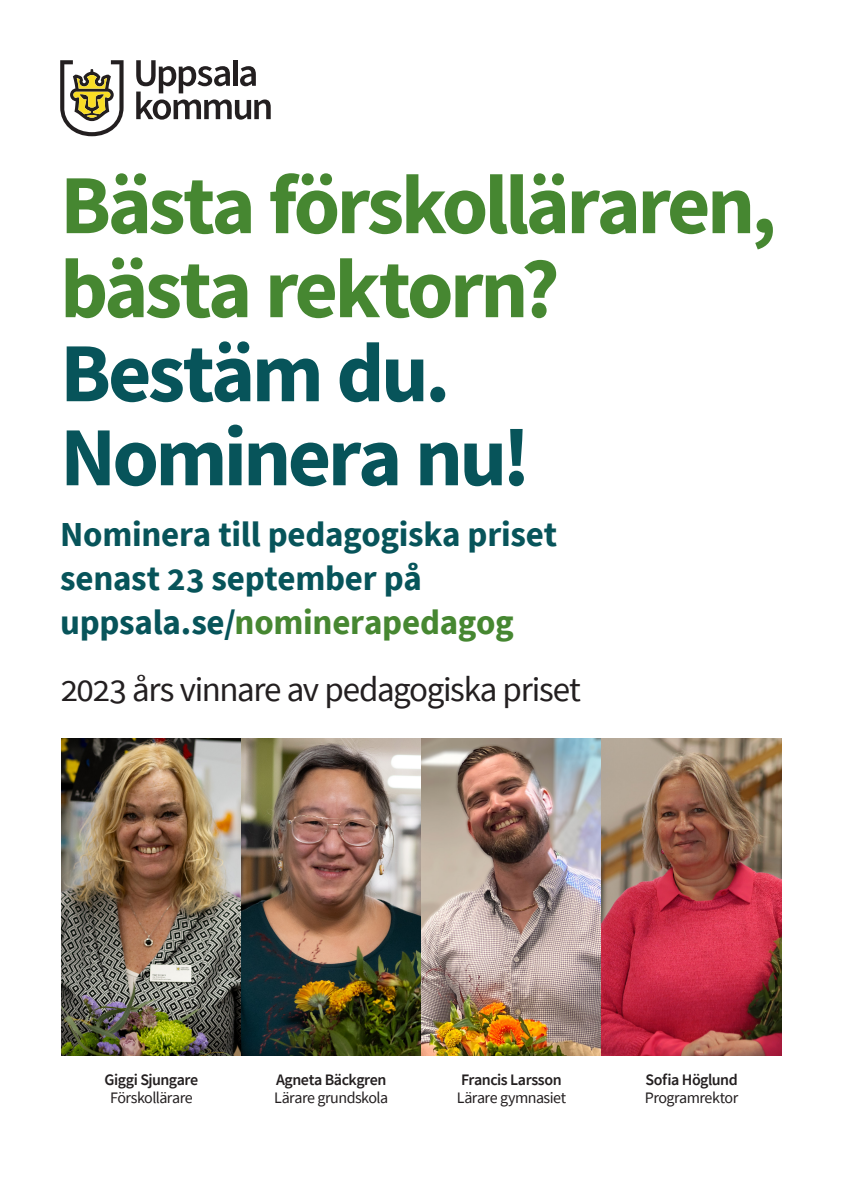
<style>
.page{position:relative;width:842px;height:1191px;background:#fff}
.page>*{position:absolute;margin:0;border:0;box-sizing:border-box;transform-origin:0 0}
.Stort_rubrik{font:700 84px/84px "Source Sans Pro";letter-spacing:-.04em;color:#468731}
.Stort_rubrik-2{font:700 35px/44px "Source Sans Pro";letter-spacing:-.005em;color:#07545a}
.Stort_rubrik-3{font:35px "Source Sans Pro";letter-spacing:-.04em;color:#231f20}
.Stort_rubrik-4{font:16px/18px "Source Sans Pro";letter-spacing:-.035em;color:#231f20}
.Stort_rubrik-5{font:600 16px "Source Sans Pro";letter-spacing:-.03em;color:#231f20}
.s1{color:#07545a}
.s2{color:#468731}
.s3{font-weight:600}
</style>
<div class="page">
<svg style="left:136px;top:60px;width:135px;height:60px"></svg>
<hr style="left:233px;top:60px;width:4px;height:26px;background:#231f20">
<svg style="left:60px;top:60px;width:64px;height:76px"></svg>
<img style="left:61px;top:738px;width:720px;height:317px">
<p class="Stort_rubrik" style="left:60px;top:162px;width:718px">Bästa förskolläraren, bästa rektorn?<br><span class="s1">Bestäm du.<br>Nominera nu!</span></p>
<p class="Stort_rubrik-2" style="left:60px;top:512px;width:499px">Nominera till pedagogiska priset senast 23 september på uppsala.se/<span class="s2">nominerapedagog</span></p>
<p class="Stort_rubrik-3" style="left:61px;top:667px;width:522px">2023 års vinnare av pedagogiska priset</p>
<p class="Stort_rubrik-5" style="left:105px;top:1069px;width:95px">Giggi Sjungare</p>
<p class="Stort_rubrik-4" style="left:110px;top:1088px;width:84px">Förskollärare</p>
<p class="Stort_rubrik-5" style="left:276px;top:1069px;width:112px">Agneta Bäckgren</p>
<p class="Stort_rubrik-4" style="left:274px;top:1088px;width:115px">Lärare grundskola</p>
<p class="Stort_rubrik-4" style="left:457px;top:1070px;width:111px"><span class="s3">Francis Larsson<br></span>Lärare gymnasiet</p>
<p class="Stort_rubrik-5" style="left:645px;top:1069px;width:94px">Sofia Höglund</p>
<p class="Stort_rubrik-4" style="left:645px;top:1088px;width:95px">Programrektor</p>
</div>
